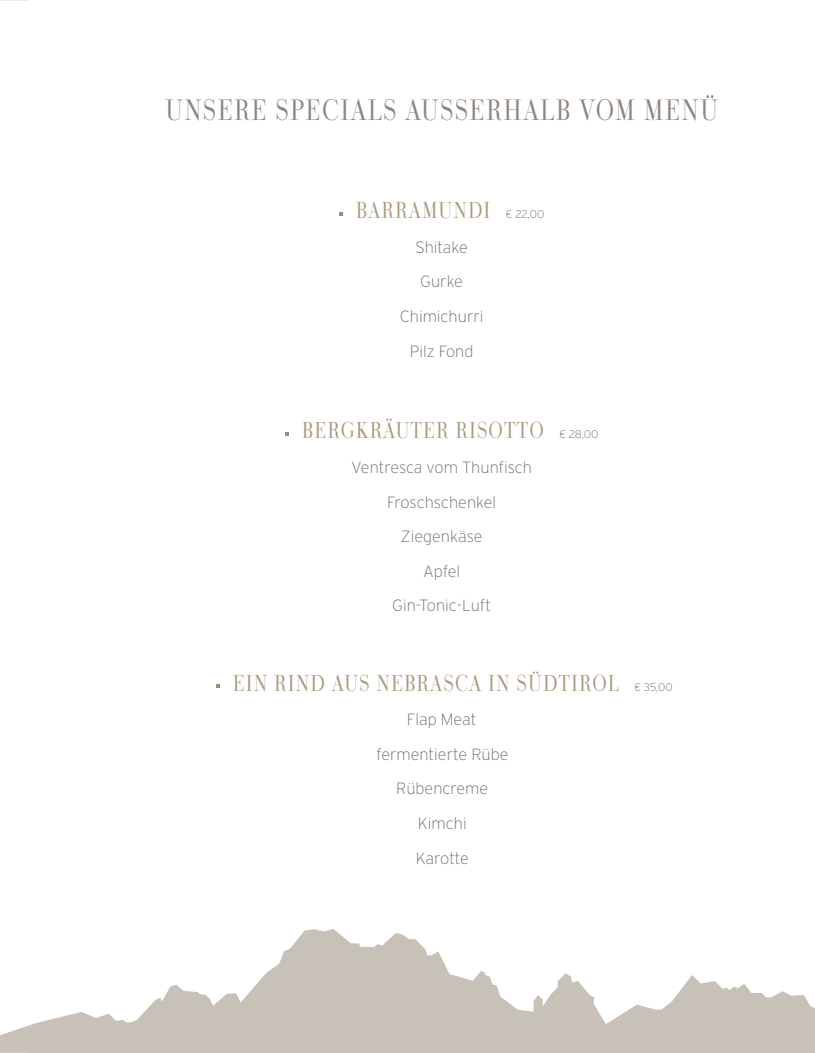
<style>
.page{position:relative;width:815px;height:1053px;background:#fff}
.page>*{position:absolute;margin:0;border:0;box-sizing:border-box;transform-origin:0 0}
._01_Titel{font:28.75px "Ratio Modern";letter-spacing:.06em;color:#90857d;scale:.8 1}
.t1{font:22.5px "Ratio Modern";letter-spacing:.06em;color:#aa9a7e;scale:.8 1}
.t2{font:200 16.25px "Interstate";color:#6c6d70}
.s1{font-family:"Interstate";font-weight:200;font-size:11.25px;color:#6c6d70}
</style>
<div class="page">
<svg style="left:0;top:929px;width:815px;height:123px;fill:#c8c1b8"></svg>
<svg style="left:339px;top:212px;width:4px;height:3px"></svg>
<svg style="left:285px;top:432px;width:4px;height:4px"></svg>
<svg style="left:216px;top:684px;width:4px;height:4px"></svg>
<svg style="left:0;top:0;width:29px;height:1px"></svg>
<svg style="left:0;top:1052px;width:29px;height:1px"></svg>
<p class="_01_Titel" style="left:165px;top:91px;width:692px">UNSERE SPECIALS AUSSERHALB VOM MENÜ</p>
<p class="t1" style="left:356px;top:195px;width:237px">BARRAMUNDI <span class="s1">€ 22,00</span></p>
<p class="t2" style="left:415px;top:238px;width:54px">Shitake</p>
<p class="t2" style="left:420px;top:273px;width:44px">Gurke</p>
<p class="t2" style="left:400px;top:307px;width:85px">Chimichurri</p>
<p class="t2" style="left:410px;top:342px;width:65px">Pilz Fond</p>
<p class="t1" style="left:302px;top:415px;width:372px">BERGKRÄUTER RISOTTO <span class="s1">€ 28,00</span></p>
<p class="t2" style="left:351px;top:458px;width:182px">Ventresca vom Thunfisch</p>
<p class="t2" style="left:387px;top:493px;width:111px">Froschschenkel</p>
<p class="t2" style="left:401px;top:527px;width:83px">Ziegenkäse</p>
<p class="t2" style="left:423px;top:562px;width:39px">Apfel</p>
<p class="t2" style="left:392px;top:596px;width:100px">Gin-Tonic-Luft</p>
<p class="t1" style="left:233px;top:668px;width:551px">EIN RIND AUS NEBRASCA IN SÜDTIROL <span class="s1">€ 35,00</span></p>
<p class="t2" style="left:407px;top:710px;width:71px">Flap Meat</p>
<p class="t2" style="left:376px;top:745px;width:134px">fermentierte Rübe</p>
<p class="t2" style="left:396px;top:779px;width:93px">Rübencreme</p>
<p class="t2" style="left:418px;top:814px;width:50px">Kimchi</p>
<p class="t2" style="left:416px;top:849px;width:55px">Karotte</p>
</div>
